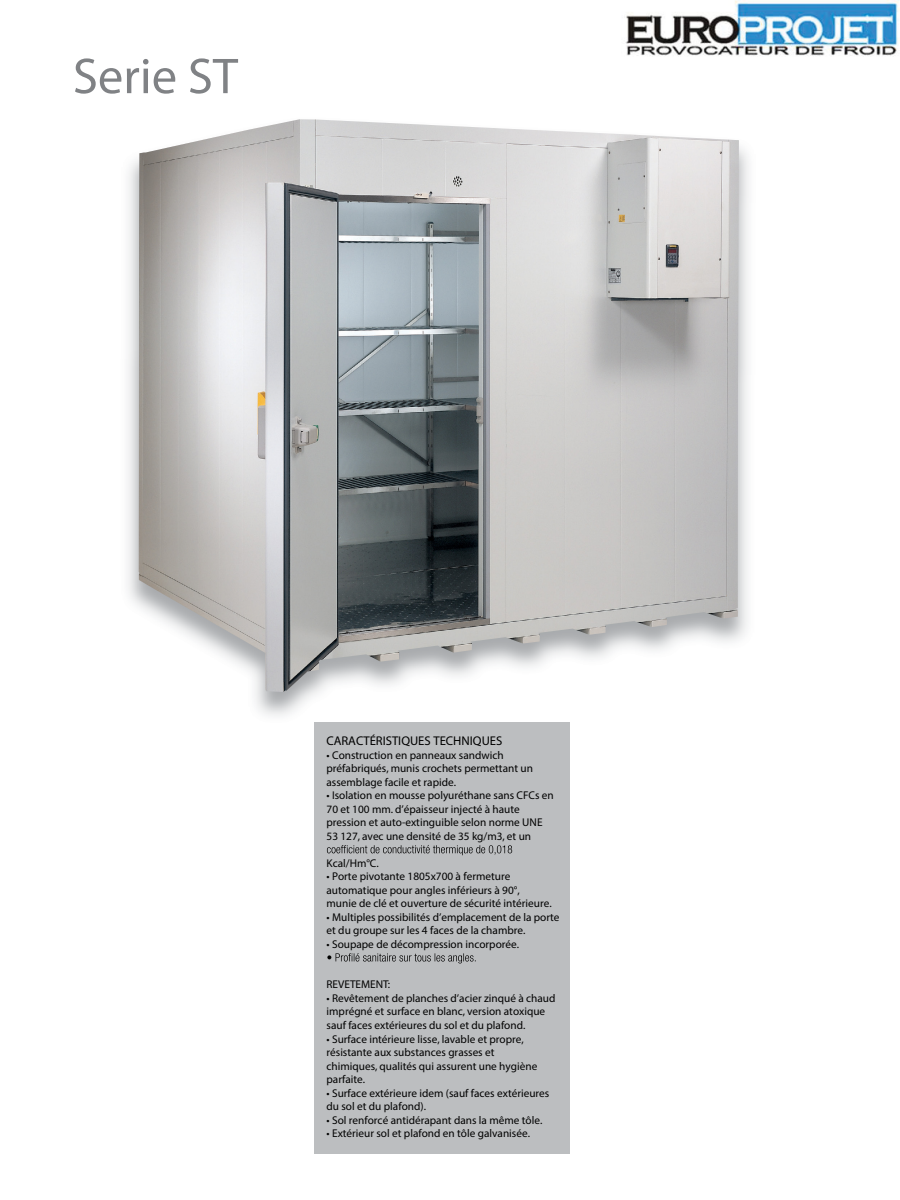
<style>
.page{position:relative;width:900px;height:1200px;background:#fff}
.page>*{position:absolute;margin:0;border:0;box-sizing:border-box;transform-origin:0 0}
.t1{font:500 50.7px "Serpentine";color:#808285}
.t2{font:700 condensed 12.6px "Helvetica Neue LT Std";color:#000}
.t3{font:300 condensed 11.25px/13.5px "Helvetica Neue LT Std";color:#000}
.t4{font:italic 300 condensed 11.25px "Helvetica Neue LT Std";color:#000}
</style>
<div class="page">
<img style="left:128px;top:147px;width:621px;height:627px">
<img style="left:139px;top:119px;width:600px;height:573px">
<div style="left:314px;top:722px;width:255px;height:431px;background:#bcbec0"></div>
<svg style="left:327px;top:845px;width:185px;height:10px"></svg>
<svg style="left:327px;top:953px;width:149px;height:10px"></svg>
<img style="left:625px;top:0;width:275px;height:56px">
<h1 class="t1" style="left:73px;top:45px;width:167px">Serie ST</h1>
<p class="t2" style="left:327px;top:733px;width:177px">CARACTÉRISTIQUES TECHNIQUES</p>
<p class="t3" style="left:327px;top:748px;width:208px">• Construction en panneaux sandwich préfabriqués, munis crochets permettant un assemblage facile et rapide.</p>
<p class="t3" style="left:327px;top:788px;width:229px">• Isolation en mousse polyuréthane sans CFCs en 70 et 100 mm. d’épaisseur injecté à haute pression et auto-extinguible selon norme UNE 53 127, avec une densité de 35 kg/m3, et un</p>
<p class="t3" style="left:327px;top:856px;width:54px">Kcal/Hm°C.</p>
<p class="t3" style="left:327px;top:870px;width:227px">• Porte pivotante 1805x700 à fermeture automatique pour angles inférieurs à 90°, munie de clé et ouverture de sécurité intérieure.</p>
<p class="t3" style="left:327px;top:910px;width:234px">• Multiples possibilités d’emplacement de la porte et du groupe sur les 4 faces de la chambre.</p>
<p class="t3" style="left:327px;top:937px;width:194px">• Soupape de décompression incorporée.</p>
<p class="t4" style="left:327px;top:978px;width:65px">REVETEMENT:</p>
<p class="t3" style="left:327px;top:991px;width:230px">• Revêtement de planches d’acier zinqué à chaud imprégné et surface en blanc, version atoxique sauf faces extérieures du sol et du plafond.</p>
<p class="t3" style="left:327px;top:1032px;width:212px">• Surface intérieure lisse, lavable et propre, résistante aux substances grasses et chimiques, qualités qui assurent une hygiène parfaite.</p>
<p class="t3" style="left:327px;top:1086px;width:224px">• Surface extérieure idem (sauf faces extérieures du sol et du plafond).</p>
<p class="t3" style="left:327px;top:1113px;width:217px">• Sol renforcé antidérapant dans la même tôle.</p>
<p class="t3" style="left:327px;top:1126px;width:205px">• Extérieur sol et plafond en tôle galvanisée.</p>
</div>
